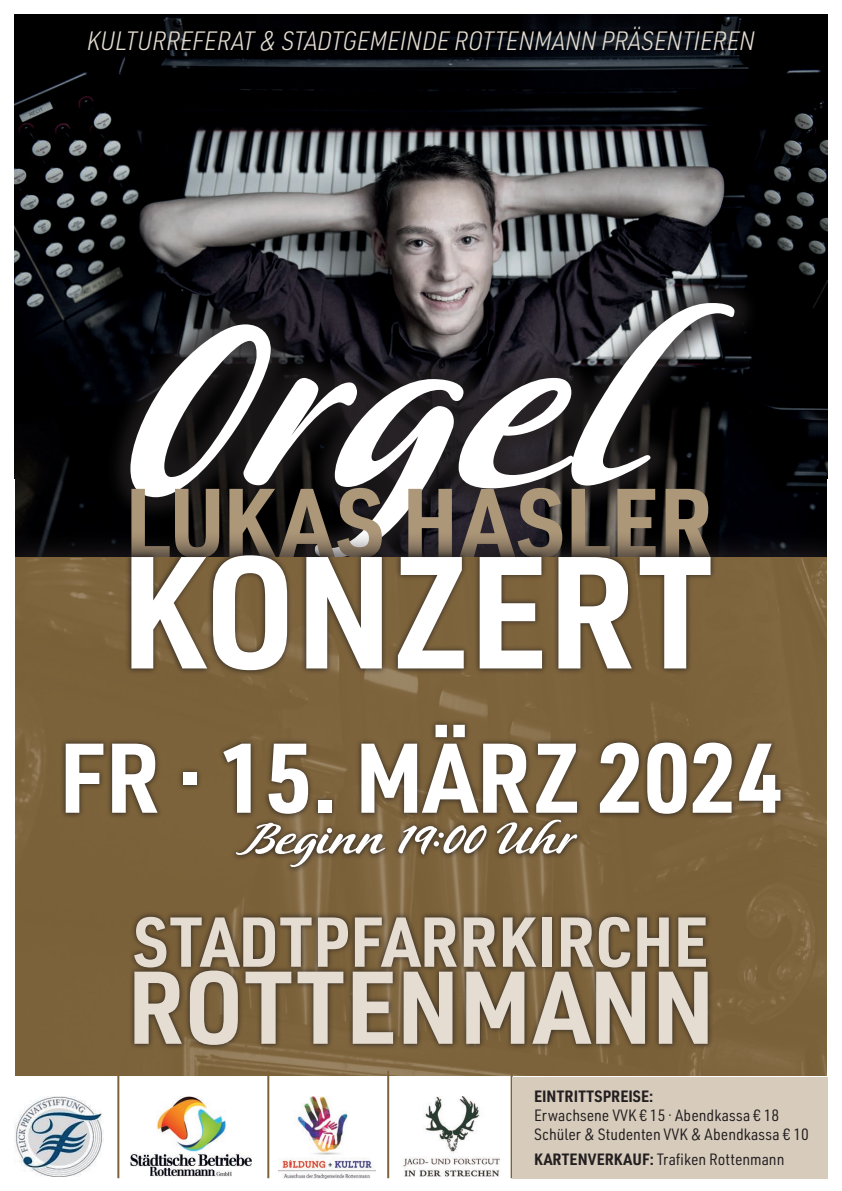
<style>
.page{position:relative;width:842px;height:1191px;background:#fff}
.page>*{position:absolute;margin:0;border:0;box-sizing:border-box;transform-origin:0 0}
.t1{font:700 101px "URWDIN Semi Cond";letter-spacing:.005em;color:#e5ddd2}
.t2{font:700 96.7px "URWDIN Semi Cond";color:#fff}
.t3{font:700 69px "URWDIN Semi Cond";letter-spacing:.005em;color:#e5ddd2}
.t4{font:italic 300 26px "URWDIN Semi Cond";color:#e5ddd2}
.t5{font:16px/19.3px "URWDIN Semi Cond";color:#231f20}
.t6{font:700 16px "URWDIN Semi Cond";letter-spacing:.01em;color:#231f20}
.s1{font-weight:700}
</style>
<div class="page">
<img style="left:14px;top:14px;width:814px;height:515px">
<div style="left:104px;top:276px;width:657px;height:308px;background:#231f20;opacity:.75"></div>
<svg style="left:130px;top:303px;width:604px;height:226px"></svg>
<svg style="left:131px;top:488px;width:579px;height:41px;background:#655b4e"></svg>
<div style="left:0;top:529px;width:842px;height:576px;background:#231f20;opacity:.75"></div>
<div style="left:14px;top:557px;width:814px;height:520px;background:#7e633a"></div>
<div style="left:128px;top:910px;width:586px;height:141px;background:#231f20;opacity:.75"></div>
<div style="left:125px;top:549px;width:592px;height:127px;background:#231f20;opacity:.75"></div>
<svg style="left:131px;top:555px;width:579px;height:115px"></svg>
<div style="left:0;top:479px;width:14px;height:619px;background:#fff"></div>
<div style="left:828px;top:479px;width:14px;height:619px;background:#fff"></div>
<div style="left:0;top:1076px;width:842px;height:115px;background:#fff"></div>
<img style="left:157px;top:1096px;width:68px;height:56px">
<img style="left:130px;top:1152px;width:121px;height:14px">
<img style="left:150px;top:1166px;width:82px;height:10px">
<svg style="left:213px;top:1165px;width:16px;height:4px"></svg>
<hr style="left:215px;top:1166px;width:17px;height:4px;background:#fff">
<img style="left:14px;top:1096px;width:89px;height:80px">
<img style="left:278px;top:1096px;width:97px;height:82px">
<img style="left:403px;top:1096px;width:97px;height:80px">
<hr style="left:117px;top:1070px;width:2px;height:108px;background:#7e633a">
<hr style="left:267px;top:1070px;width:2px;height:108px;background:#7e633a">
<hr style="left:387px;top:1070px;width:2px;height:108px;background:#7e633a">
<hr style="left:511px;top:1070px;width:2px;height:108px;background:#7e633a">
<div style="left:513px;top:1076px;width:315px;height:102px;background:#d7ccbc"></div>
<div style="left:59px;top:718px;width:728px;height:155px;background:#231f20;opacity:.75"></div>
<svg style="left:236px;top:819px;width:341px;height:48px"></svg>
<h3 class="t4" style="left:87px;top:26px;width:670px">KULTURREFERAT &amp; STADTGEMEINDE ROTTENMANN PRÄSENTIEREN</h3>
<h2 class="t2" style="left:59px;top:723px;width:725px">FR · 15. MÄRZ 2024</h2>
<h3 class="t3" style="left:134px;top:902px;width:576px">STADTPFARRKIRCHE</h3>
<h1 class="t1" style="left:127px;top:949px;width:589px">ROTTENMANN</h1>
<p class="t6" style="left:534px;top:1087px;width:121px">EINTRITTSPREISE:</p>
<p class="t5" style="left:534px;top:1105px;width:276px">Erwachsene VVK € 15 · Abendkassa € 18<br>Schüler &amp; Studenten VVK &amp; Abendkassa € 10</p>
<p class="t5" style="left:534px;top:1149px;width:252px"><span class="s1">KARTENVERKAUF:</span> Trafiken Rottenmann</p>
</div>
